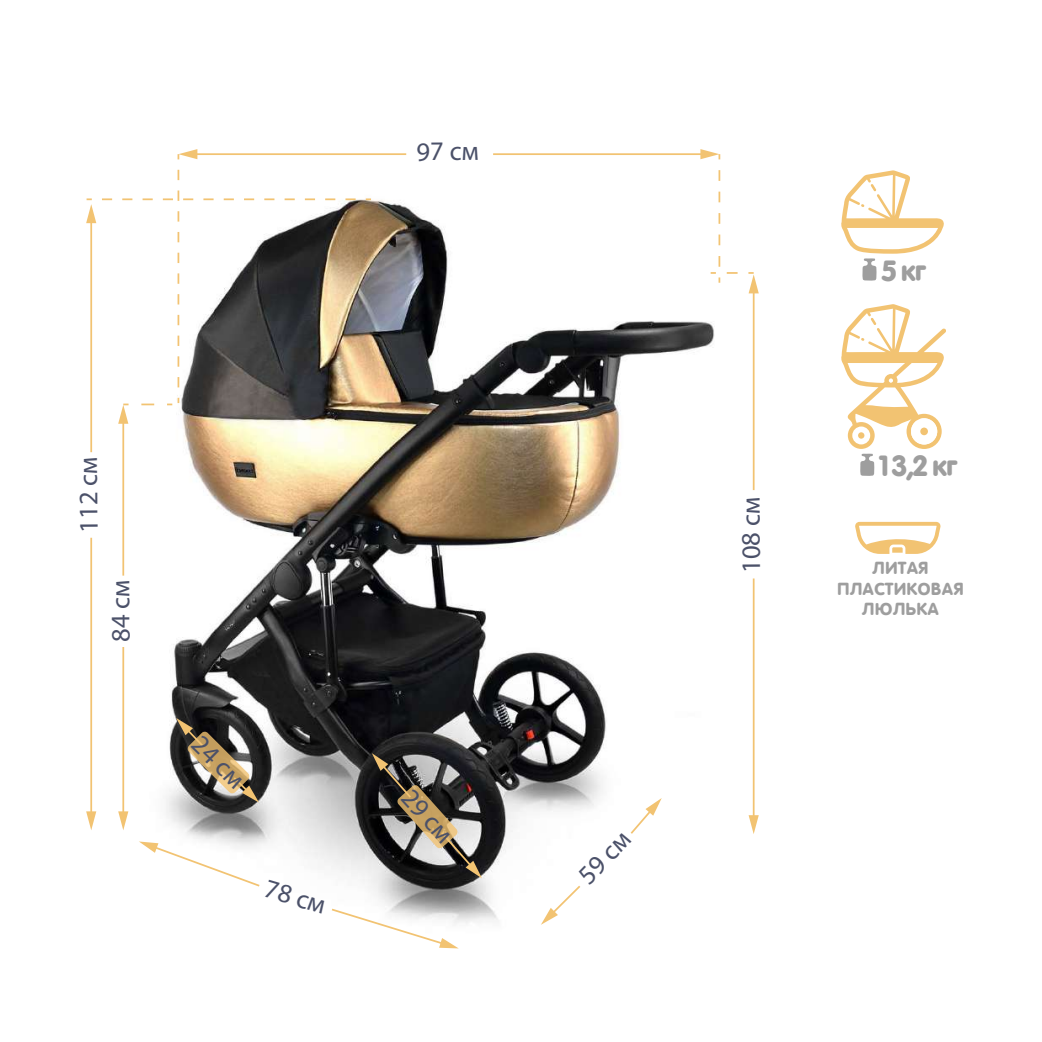
<style>
.page{position:relative;width:1042px;height:1042px;background:#fff}
.page>*{position:absolute;margin:0;border:0;box-sizing:border-box;transform-origin:0 0}
.t1{font:700 28.53px "VAG World";color:#9e9e9e}
.t2{font:26.78px "Myriad Pro";letter-spacing:-.01em;color:#4b5169}
.t3{font:700 17.15px/20.5px "VAG World";letter-spacing:.045em;color:#9e9e9e;text-align:center}
</style>
<div class="page">
<img style="left:90px;top:149px;width:669px;height:800px">
<svg style="left:330px;top:907px;width:129px;height:41px"></svg>
<svg style="left:139px;top:841px;width:122px;height:47px"></svg>
<svg style="left:629px;top:798px;width:33px;height:38px"></svg>
<svg style="left:541px;top:884px;width:41px;height:41px"></svg>
<hr style="left:90px;top:538px;width:2px;height:277px;background:#f2c372">
<svg style="left:86px;top:811px;width:10px;height:19px"></svg>
<hr style="left:90px;top:220px;width:2px;height:232px;background:#f2c372">
<hr style="left:122px;top:647px;width:2px;height:168px;background:#f2c372">
<svg style="left:118px;top:811px;width:10px;height:19px"></svg>
<hr style="left:122px;top:420px;width:2px;height:155px;background:#f2c372">
<svg style="left:135px;top:403px;width:19px;height:2px"></svg>
<svg style="left:118px;top:403px;width:11px;height:21px"></svg>
<hr style="left:753px;top:578px;width:1px;height:240px;background:#f2c372">
<svg style="left:748px;top:815px;width:11px;height:19px"></svg>
<hr style="left:753px;top:290px;width:1px;height:200px;background:#f2c372">
<svg style="left:748px;top:272px;width:11px;height:21px"></svg>
<hr style="left:194px;top:153px;width:212px;height:2px;background:#f2c372">
<hr style="left:493px;top:153px;width:211px;height:2px;background:#f2c372">
<svg style="left:86px;top:165px;width:270px;height:222px"></svg>
<svg style="left:178px;top:149px;width:19px;height:10px"></svg>
<svg style="left:710px;top:165px;width:27px;height:118px"></svg>
<svg style="left:700px;top:149px;width:20px;height:10px"></svg>
<svg style="left:176px;top:718px;width:83px;height:84px;background:#746956"></svg>
<svg style="left:372px;top:753px;width:110px;height:125px;background:#69635a"></svg>
<svg style="left:841px;top:304px;width:105px;height:172px"></svg>
<svg style="left:841px;top:170px;width:103px;height:111px"></svg>
<svg style="left:855px;top:522px;width:85px;height:32px"></svg>
<p class="t2" style="left:416px;top:135px;width:64px">97 см</p>
<p class="t2" style="left:72px;top:533px;width:78px;rotate:-90deg">112 см</p>
<p class="t2" style="left:104px;top:642px;width:64px;rotate:-90deg">84 см</p>
<p class="t2" style="left:207px;top:728px;width:64px;rotate:44deg">24 см</p>
<p class="t2" style="left:270px;top:872px;width:64px;rotate:17deg">78 см</p>
<p class="t2" style="left:419px;top:781px;width:64px;rotate:48deg">29 см</p>
<p class="t2" style="left:571px;top:868px;width:64px;rotate:-46deg">59 см</p>
<p class="t2" style="left:734px;top:573px;width:78px;rotate:-90deg">108 см</p>
<p class="t1" style="left:880px;top:246px;width:48px">5 кг</p>
<p class="t1" style="left:874px;top:441px;width:85px">13,2 кг</p>
<p class="t3" style="left:837px;top:557px;width:128px">ЛИТАЯ<br>ПЛАСТИКОВАЯ<br>ЛЮЛЬКА</p>
</div>
